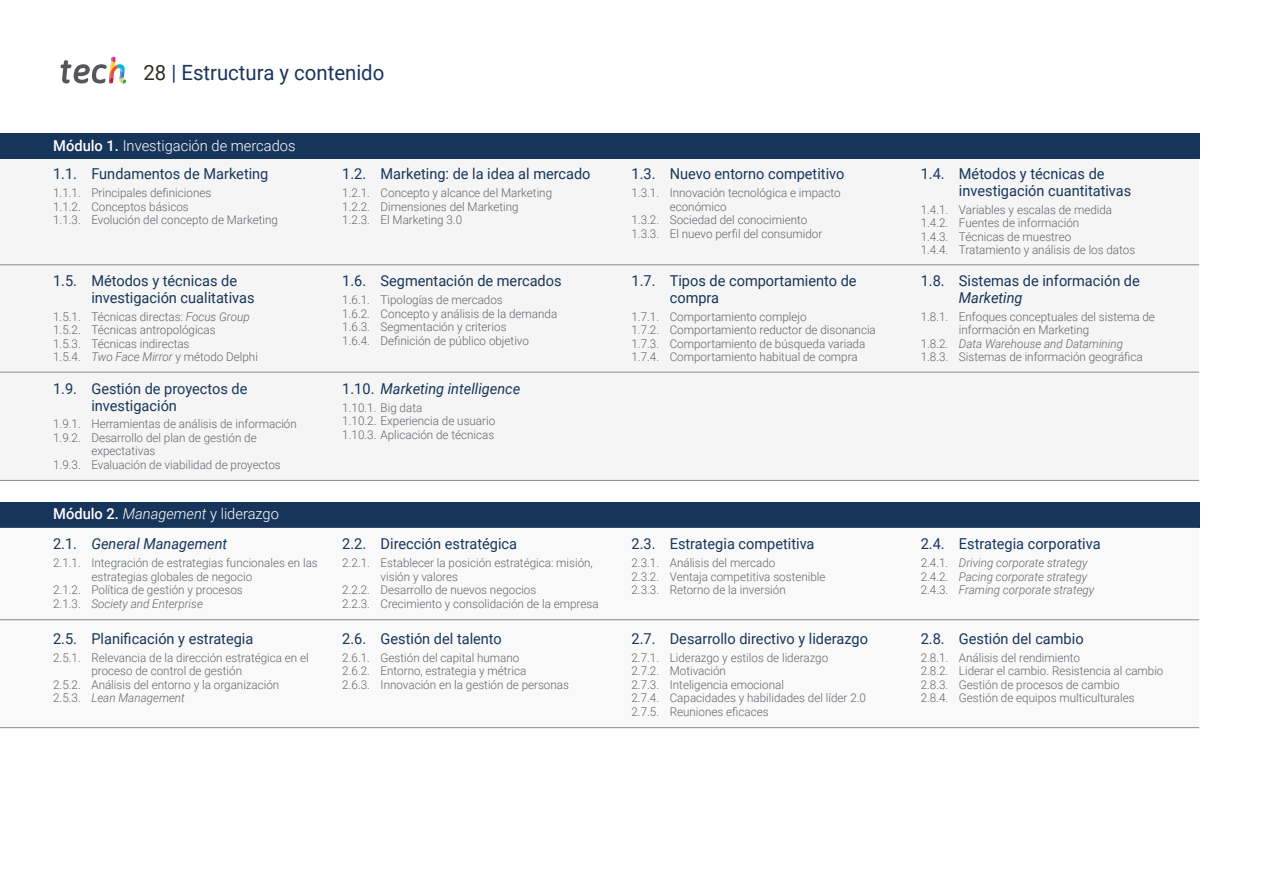
<style>
.page{position:relative;width:1263px;height:893px;background:#fff}
.page>*{position:absolute;margin:0;border:0;box-sizing:border-box;transform-origin:0 0}
.t1{font:21px "Roboto";color:#1a355c}
.t2{font:15px/16.5px "Roboto";color:#17355b}
.t3{font:italic 15px "Roboto";color:#17355b}
.t4{font:300 15px "Roboto";color:#fff}
.t5{font:italic 300 15px "Roboto";color:#fff}
.t6{font:300 12px/13.5px "Roboto";color:#61646a}
.t7{font:italic 300 12px/13.5px "Roboto";color:#61646a}
.s1{color:#312e20}
.s2{font-weight:500}
.s3{font-style:italic}
.s4{font-weight:500;font-style:normal}
.s5{font-style:normal}
</style>
<div class="page">
<div style="left:0;top:158px;width:1199px;height:322px;background:#f4f5f4"></div>
<div style="left:0;top:133px;width:1199px;height:25px;background:#17355b"></div>
<hr style="left:0;top:480px;width:1199px;height:1px;background:#878a8e">
<div style="left:0;top:502px;width:1199px;height:25px;background:#17355b"></div>
<div style="left:0;top:527px;width:1199px;height:201px;background:#f8f9f8"></div>
<hr style="left:0;top:727px;width:1199px;height:1px;background:#878a8e">
<hr style="left:0;top:265px;width:1199px;height:1px;background:#878a8e">
<hr style="left:0;top:372px;width:1199px;height:1px;background:#878a8e">
<hr style="left:0;top:619px;width:1199px;height:1px;background:#878a8e">
<svg style="left:61px;top:57px;width:65px;height:27px"></svg>
<h1 class="t1" style="left:144px;top:57px;width:242px"><span class="s1">28</span> | Estructura y contenido</h1>
<p class="t4" style="left:53px;top:135px;width:244px"><span class="s2">Módulo 1.</span> Investigación de mercados</p>
<p class="t2" style="left:53px;top:165px;width:217px">1.1. Fundamentos de Marketing</p>
<p class="t6" style="left:53px;top:186px;width:226px">1.1.1. Principales definiciones<br>1.1.2. Conceptos básicos<br>1.1.3. Evolución del concepto de Marketing</p>
<p class="t2" style="left:91px;top:272px;width:165px;text-indent:-38px">1.5. Métodos y técnicas de investigación cualitativas</p>
<p class="t6" style="left:53px;top:309px;width:206px">1.5.1. Técnicas directas: <span class="s3">Focus Group </span>1.5.2. Técnicas antropológicas<br>1.5.3. Técnicas indirectas<br>1.5.4. <span class="s3">Two Face Mirror</span> y método Delphi</p>
<p class="t2" style="left:91px;top:380px;width:158px;text-indent:-38px">1.9. Gestión de proyectos de investigación</p>
<p class="t6" style="left:53px;top:417px;width:245px">1.9.1. Herramientas de análisis de información</p>
<p class="t6" style="left:53px;top:430px;width:205px">1.9.2. Desarrollo del plan de gestión de</p>
<p class="t6" style="left:91px;top:444px;width:66px">expectativas</p>
<p class="t6" style="left:53px;top:457px;width:229px">1.9.3. Evaluación de viabilidad de proyectos</p>
<p class="t5" style="left:53px;top:504px;width:227px"><span class="s4">Módulo 2.</span> Management <span class="s5">y liderazgo</span></p>
<p class="t3" style="left:53px;top:533px;width:176px"><span class="s5">2.1.</span> General Management</p>
<p class="t6" style="left:53px;top:555px;width:266px">2.1.1. Integración de estrategias funcionales en las</p>
<p class="t6" style="left:91px;top:569px;width:162px">estrategias globales de negocio</p>
<p class="t6" style="left:53px;top:582px;width:191px">2.1.2. Política de gestión y procesos</p>
<p class="t7" style="left:53px;top:596px;width:151px"><span class="s5">2.1.3.</span> Society and Enterprise</p>
<p class="t2" style="left:53px;top:630px;width:202px">2.5. Planificación y estrategia</p>
<p class="t6" style="left:53px;top:650px;width:257px">2.5.1. Relevancia de la dirección estratégica en el</p>
<p class="t6" style="left:91px;top:664px;width:152px">proceso de control de gestión</p>
<p class="t6" style="left:53px;top:677px;width:228px">2.5.2. Análisis del entorno y la organización</p>
<p class="t7" style="left:53px;top:691px;width:133px"><span class="s5">2.5.3.</span> Lean Management</p>
<p class="t2" style="left:342px;top:165px;width:250px">1.2. Marketing: de la idea al mercado</p>
<p class="t6" style="left:342px;top:186px;width:211px">1.2.1. Concepto y alcance del Marketing<br>1.2.2. Dimensiones del Marketing<br>1.2.3. El Marketing 3.0</p>
<p class="t2" style="left:342px;top:272px;width:221px">1.6. Segmentación de mercados</p>
<p class="t6" style="left:342px;top:293px;width:216px">1.6.1. Tipologías de mercados<br>1.6.2. Concepto y análisis de la demanda 1.6.3. Segmentación y criterios<br>1.6.4. Definición de público objetivo</p>
<p class="t3" style="left:342px;top:378px;width:179px"><span class="s5">1.10.</span> Marketing intelligence</p>
<p class="t6" style="left:342px;top:400px;width:154px">1.10.1. Big data<br>1.10.2. Experiencia de usuario<br>1.10.3. Aplicación de técnicas</p>
<p class="t2" style="left:342px;top:535px;width:176px">2.2. Dirección estratégica</p>
<p class="t6" style="left:342px;top:555px;width:252px">2.2.1. Establecer la posición estratégica: misión,</p>
<p class="t6" style="left:381px;top:569px;width:79px">visión y valores</p>
<p class="t6" style="left:342px;top:582px;width:196px">2.2.2. Desarrollo de nuevos negocios</p>
<p class="t6" style="left:342px;top:596px;width:258px">2.2.3. Crecimiento y consolidación de la empresa</p>
<p class="t2" style="left:342px;top:630px;width:161px">2.6. Gestión del talento</p>
<p class="t6" style="left:342px;top:650px;width:228px">2.6.1. Gestión del capital humano<br>2.6.2. Entorno, estrategia y métrica<br>2.6.3. Innovación en la gestión de personas</p>
<p class="t2" style="left:631px;top:165px;width:214px">1.3. Nuevo entorno competitivo</p>
<p class="t6" style="left:631px;top:186px;width:211px">1.3.1. Innovación tecnológica e impacto</p>
<p class="t6" style="left:670px;top:199px;width:58px">económico</p>
<p class="t6" style="left:631px;top:213px;width:177px">1.3.2. Sociedad del conocimiento</p>
<p class="t6" style="left:631px;top:226px;width:192px">1.3.3. El nuevo perfil del consumidor</p>
<p class="t2" style="left:670px;top:272px;width:188px;text-indent:-38px">1.7. Tipos de comportamiento de compra</p>
<p class="t6" style="left:631px;top:309px;width:246px">1.7.1. Comportamiento complejo<br>1.7.2. Comportamiento reductor de disonancia 1.7.3. Comportamiento de búsqueda variada 1.7.4. Comportamiento habitual de compra</p>
<p class="t2" style="left:631px;top:535px;width:185px">2.3. Estrategia competitiva</p>
<p class="t6" style="left:631px;top:555px;width:195px">2.3.1. Análisis del mercado<br>2.3.2. Ventaja competitiva sostenible<br>2.3.3. Retorno de la inversión</p>
<p class="t2" style="left:631px;top:630px;width:238px">2.7. Desarrollo directivo y liderazgo</p>
<p class="t6" style="left:631px;top:650px;width:236px">2.7.1. Liderazgo y estilos de liderazgo<br>2.7.2. Motivación<br>2.7.3. Inteligencia emocional<br>2.7.4. Capacidades y habilidades del líder 2.0<br>2.7.5. Reuniones eficaces</p>
<p class="t2" style="left:959px;top:165px;width:174px;text-indent:-38px">1.4. Métodos y técnicas de investigación cuantitativas</p>
<p class="t6" style="left:921px;top:202px;width:216px">1.4.1. Variables y escalas de medida 1.4.2. Fuentes de información<br>1.4.3. Técnicas de muestreo<br>1.4.4. Tratamiento y análisis de los datos</p>
<p class="t2" style="left:921px;top:272px;width:221px">1.8. Sistemas de información de</p>
<p class="t3" style="left:959px;top:287px;width:65px">Marketing</p>
<p class="t6" style="left:921px;top:309px;width:236px">1.8.1. Enfoques conceptuales del sistema de</p>
<p class="t6" style="left:959px;top:323px;width:132px">información en Marketing</p>
<p class="t7" style="left:921px;top:336px;width:204px"><span class="s5">1.8.2.</span> Data Warehouse and Datamining</p>
<p class="t6" style="left:921px;top:350px;width:224px">1.8.3. Sistemas de información geográfica</p>
<p class="t2" style="left:921px;top:535px;width:182px">2.4. Estrategia corporativa</p>
<p class="t7" style="left:921px;top:555px;width:175px"><span class="s5">2.4.1.</span> Driving corporate strategy<br><span class="s5">2.4.2.</span> Pacing corporate strategy<br><span class="s5">2.4.3.</span> Framing corporate strategy</p>
<p class="t2" style="left:921px;top:630px;width:164px">2.8. Gestión del cambio</p>
<p class="t6" style="left:921px;top:650px;width:244px">2.8.1. Análisis del rendimiento<br>2.8.2. Liderar el cambio. Resistencia al cambio 2.8.3. Gestión de procesos de cambio<br>2.8.4. Gestión de equipos multiculturales</p>
</div>
